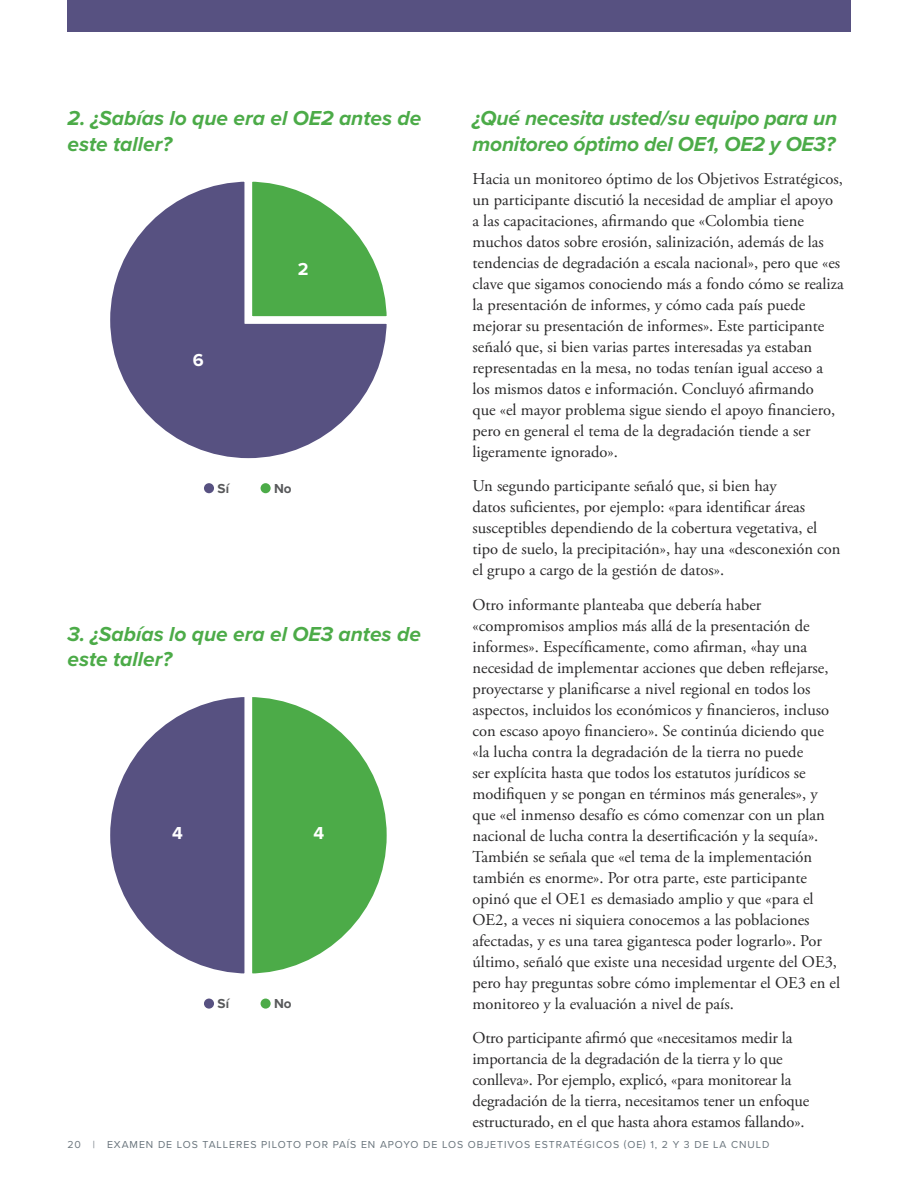
<style>
.page{position:relative;width:918px;height:1188px;background:#fff}
.page>*{position:absolute;margin:0;border:0;box-sizing:border-box;transform-origin:0 0}
.Heading_4{font:italic 700 21px/25.5px "Proxima Nova";color:#4cab48}
.t1{font:700 18px "Proxima Nova";color:#fff}
.Body_text{font:16.5px/21px "Adobe Garamond Pro";color:#292829}
.t2{font:700 13.5px "Proxima Nova";color:#58595b}
.t3{font:10.5px "Proxima Nova";letter-spacing:.09em;color:#69747c}
.s1{color:#6f7980}
</style>
<div class="page">
<div style="left:68px;top:0;width:783px;height:32px;background:#575181"></div>
<svg style="left:110px;top:181px;width:277px;height:278px"></svg>
<svg style="left:241px;top:181px;width:146px;height:146px"></svg>
<div style="left:204px;top:483px;width:10px;height:10px;background:#575181;border-radius:50%"></div>
<div style="left:261px;top:483px;width:10px;height:10px;background:#4cab48;border-radius:50%"></div>
<svg style="left:110px;top:697px;width:131px;height:277px"></svg>
<svg style="left:241px;top:697px;width:146px;height:277px"></svg>
<div style="left:204px;top:999px;width:10px;height:10px;background:#575181;border-radius:50%"></div>
<div style="left:261px;top:999px;width:10px;height:10px;background:#4cab48;border-radius:50%"></div>
<p class="Heading_4" style="left:68px;top:105px;width:355px">2. ¿Sabías lo que era el OE2 antes de este taller?</p>
<p class="t1" style="left:193px;top:346px;width:12px">6</p>
<p class="t1" style="left:298px;top:256px;width:12px">2</p>
<p class="t2" style="left:218px;top:478px;width:13px">Sí</p>
<p class="t2" style="left:274px;top:478px;width:19px">No</p>
<p class="Heading_4" style="left:68px;top:620px;width:355px">3. ¿Sabías lo que era el OE3 antes de este taller?</p>
<p class="t1" style="left:172px;top:820px;width:12px">4</p>
<p class="t1" style="left:313px;top:820px;width:12px">4</p>
<p class="t2" style="left:218px;top:994px;width:13px">Sí</p>
<p class="t2" style="left:274px;top:994px;width:19px">No</p>
<p class="Heading_4" style="left:472px;top:105px;width:366px">¿Qué necesita usted/su equipo para un monitoreo óptimo del OE1, OE2 y OE3?</p>
<p class="Body_text" style="left:472px;top:169px;width:373px">Hacia un monitoreo óptimo de los Objetivos Estratégicos, un participante discutió la necesidad de ampliar el apoyo a las capacitaciones, afirmando que «Colombia tiene muchos datos sobre erosión, salinización, además de las tendencias de degradación a escala nacional», pero que «es clave que sigamos conociendo más a fondo cómo se realiza la presentación de informes, y cómo cada país puede mejorar su presentación de informes». Este participante señaló que, si bien varias partes interesadas ya estaban representadas en la mesa, no todas tenían igual acceso a los mismos datos e información. Concluyó afirmando<br>que «el mayor problema sigue siendo el apoyo financiero, pero en general el tema de la degradación tiende a ser ligeramente ignorado».</p>
<p class="Body_text" style="left:472px;top:476px;width:369px">Un segundo participante señaló que, si bien hay<br>datos suficientes, por ejemplo: «para identificar áreas susceptibles dependiendo de la cobertura vegetativa, el tipo de suelo, la precipitación», hay una «desconexión con el grupo a cargo de la gestión de datos».</p>
<p class="Body_text" style="left:472px;top:595px;width:369px">Otro informante planteaba que debería haber «compromisos amplios más allá de la presentación de informes». Específicamente, como afirman, «hay una necesidad de implementar acciones que deben reflejarse, proyectarse y planificarse a nivel regional en todos los aspectos, incluidos los económicos y financieros, incluso con escaso apoyo financiero». Se continúa diciendo que «la lucha contra la degradación de la tierra no puede<br>ser explícita hasta que todos los estatutos jurídicos se modifiquen y se pongan en términos más generales», y que «el inmenso desafío es cómo comenzar con un plan nacional de lucha contra la desertificación y la sequía».<br>También se señala que «el tema de la implementación también es enorme». Por otra parte, este participante opinó que el OE1 es demasiado amplio y que «para el OE2, a veces ni siquiera conocemos a las poblaciones afectadas, y es una tarea gigantesca poder lograrlo». Por último, señaló que existe una necesidad urgente del OE3, pero hay preguntas sobre cómo implementar el OE3 en el monitoreo y la evaluación a nivel de país.</p>
<p class="Body_text" style="left:472px;top:1028px;width:338px">Otro participante afirmó que «necesitamos medir la importancia de la degradación de la tierra y lo que conlleva». Por ejemplo, explicó, «para monitorear la degradación de la tierra, necesitamos tener un enfoque estructurado, en el que hasta ahora estamos fallando».</p>
<p class="t3" style="left:68px;top:1137px;width:703px"><span class="s1">20 |</span> EXAMEN DE LOS TALLERES PILOTO POR PAÍS EN APOYO DE LOS OBJETIVOS ESTRATÉGICOS (OE) 1, 2 Y 3 DE LA CNULD</p>
</div>
